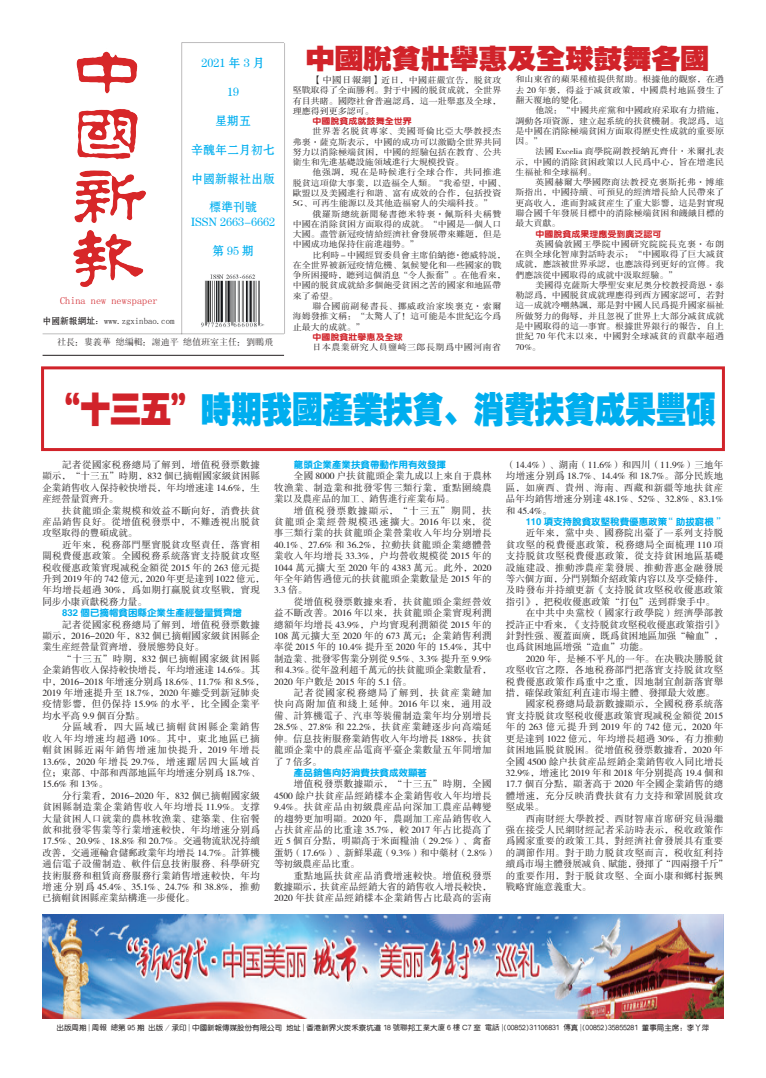
<style>
.page{position:relative;width:766px;height:1078px;background:#fff}
.page>*{position:absolute;margin:0;border:0;box-sizing:border-box;transform-origin:0 0}
.t1{font:35.9px "FZCCHFW GB1 0";color:#00aeef;scale:.84 1}
.t2{font:26.8px "FZCCHFW GB1 0";color:#d1232a;scale:1.08 1}
.t3{font:12px/14.4px "FZSHFW GB1 0";color:#00aeef;text-align:center}
.t4{font:10.2px "Fang Song";color:#d1232a}
.t5{font:9.5px/11.4px "FZSSFW GB1 0";letter-spacing:.035em;color:#231f20;text-align:justify}
.t6{font:9.5px "FZSSFW GB1 0";color:#231f20}
.t7{font:9.5px/11.4px "FZSSFW GB1 0";letter-spacing:.005em;color:#231f20}
.t8{font:9.5px "CT Cu Yuan SF";color:#00aeef}
.t9{font:9px "CT Song Ti SF";color:#231f20}
.t10{font:8.8px "Sim Sun";color:#231f20}
.t11{font:8.6px/10.3px "FZSSFW GB1 0";letter-spacing:.01em;color:#231f20;text-align:justify;scale:1.05 1}
.t12{font:8.6px "CT Cu Yuan SF";color:#d1232a;scale:1.05 1}
.t13{font:8.6px "FZSSFW GB1 0";letter-spacing:.05em;color:#231f20;scale:1.05 1}
.t14{font:7.5px "H Ye 3 gf";color:#231f20}
.s1{font-family:"FZSHFW GB1 0"}
.s2{font-size:9px}
.s3{color:#d1232a}
.s4{font-family:"Sim Hei"}
</style>
<div class="page">
<img style="left:73px;top:51px;width:73px;height:236px">
<hr style="left:43px;top:1017px;width:680px;height:1px;background:#6c6d70">
<hr style="left:43px;top:333px;width:241px;height:1px;background:#231f20">
<img style="left:201px;top:274px;width:64px;height:53px">
<hr style="left:284px;top:43px;width:1px;height:291px;background:#231f20">
<hr style="left:181px;top:43px;width:1px;height:291px;background:#231f20">
<hr style="left:182px;top:42px;width:102px;height:1px;background:#231f20">
<hr style="left:43px;top:355px;width:241px;height:1px;background:#231f20">
<div style="left:41px;top:366px;width:683px;height:85px;border:3px solid #d1232a"></div>
<img style="left:42px;top:914px;width:681px;height:103px">
<p class="t4" style="left:60px;top:295px;width:99px">China new newspaper</p>
<p class="t10" style="left:43px;top:316px;width:133px"><span class="s1">中国新报网址</span>：www.zgxinbao.com</p>
<p class="t3" style="left:201px;top:56px;width:64px">2021 年 3 月</p>
<p class="t3" style="left:227px;top:85px;width:13px">19</p>
<p class="t3" style="left:215px;top:114px;width:37px">星期五</p>
<p class="t3" style="left:191px;top:143px;width:85px">辛丑年二月初七</p>
<p class="t3" style="left:191px;top:172px;width:85px">中国新报社出版</p>
<p class="t3" style="left:191px;top:200px;width:86px">标准刊号<br>ISSN 2663-6662</p>
<p class="t3" style="left:212px;top:244px;width:43px">第95期</p>
<p class="t9" style="left:57px;top:337px;width:217px">社长：娄义华 总编辑：谢迪平 总值班室主任：刘鹏飞</p>
<h2 class="t2" style="left:305px;top:42px;width:375px">中国脱贫壮举惠及全球鼓舞各国</h2>
<p class="t11" style="left:293px;top:75px;width:200px;text-indent:20px"><span class="s2">【中国日报网】</span>近日，中国庄严宣告，脱贫攻坚战取得了全面胜利。对于中国的脱贫成就，全世界有目共睹。国际社会普遍认为，这一壮举惠及全球，理应得到更多认可。</p>
<p class="t12" style="left:312px;top:117px;width:96px">中国脱贫成就鼓舞全世界</p>
<p class="t11" style="left:293px;top:127px;width:200px;text-indent:20px">世界著名脱贫专家、美国哥伦比亚大学教授杰弗里·萨克斯表示，中国的成功可以激励全世界共同努力以消除极端贫困，中国的经验包括在教育、公共卫生和先进基础设施领域进行大规模投资。</p>
<p class="t11" style="left:293px;top:168px;width:204px;text-align:left;text-indent:20px">他强调，现在是时候进行全球合作，共同推进脱贫这项伟大事业，以造福全人类。“我希望，中国、欧盟以及美国进行和谐、富有成效的合作，包括投资<br>5G、可再生能源以及其他造福穷人的尖端科技。”</p>
<p class="t11" style="left:293px;top:209px;width:200px;text-indent:20px">俄罗斯总统新闻秘书德米特里·佩斯科夫称赞中国在消除贫困方面取得的成就。“中国是一个人口大国。尽管新冠疫情给经济社会发展带来难题，但是中国成功地保持住前进趋势。”</p>
<p class="t11" style="left:293px;top:250px;width:204px;text-align:left;text-indent:20px">比利时 -中国经贸委员会主席伯纳德·德威特说，在全世界被新冠疫情危机、气候变化和一些国家的战争所困扰时，听到这个消息“令人振奋”。在他看来，中国的脱贫成就给多个饱受贫困之苦的国家和地区带来了希望。</p>
<p class="t11" style="left:293px;top:301px;width:200px;text-indent:20px">联合国前副秘书长、挪威政治家埃里克·索尔海姆发推文称：“太惊人了！这可能是本世纪迄今为止最大的成就。”</p>
<p class="t12" style="left:312px;top:332px;width:87px">中国脱贫壮举惠及全球</p>
<p class="t13" style="left:312px;top:342px;width:181px">日本农业研究人员盐崎三郎长期为中国河南省</p>
<p class="t11" style="left:515px;top:75px;width:200px">和山东省的苹果种植提供帮助。根据他的观察，在过去 20 年里，得益于减贫政策，中国农村地区发生了翻天覆地的变化。</p>
<p class="t11" style="left:515px;top:106px;width:200px;text-indent:20px">他说：“中国共产党和中国政府采取有力措施，调动各项资源，建立起系统的扶贫机制。我认为，这是中国在消除极端贫困方面取得历史性成就的重要原因。”</p>
<p class="t11" style="left:515px;top:147px;width:200px;text-indent:20px">法国 Excelia 商学院副教授纳瓦齐什·米尔扎表示，中国的消除贫困政策以人民为中心，旨在增进民生福祉和全球福利。</p>
<p class="t11" style="left:515px;top:177px;width:200px;text-indent:20px">英国赫尔大学国际商法教授克里斯托弗·博维斯指出，中国持续、可预见的经济增长给人民带来了更高收入，进而对减贫产生了重大影响，这是对实现联合国千年发展目标中的消除极端贫困和饥饿目标的最大贡献。</p>
<p class="t12" style="left:535px;top:229px;width:121px">中国脱贫成果理应受到广泛认可</p>
<p class="t11" style="left:515px;top:239px;width:200px;text-indent:20px">英国伦敦国王学院中国研究院院长克里·布朗在与全球化智库对话时表示：“中国取得了巨大减贫成就，应该被世界承认，也应该得到更好的宣传。我们应该从中国取得的成就中汲取经验。”</p>
<p class="t11" style="left:515px;top:280px;width:200px;text-indent:20px">美国得克萨斯大学圣安东尼奥分校教授乔恩·泰勒认为，中国脱贫成就理应得到西方国家认可，若对这一成就冷嘲热讽，那是对中国人民为提升国家福祉所做努力的侮辱，并且忽视了世界上大部分减贫成就是中国取得的这一事实。根据世界银行的报告，自上世纪 70 年代末以来，中国对全球减贫的贡献率超过70%。</p>
<h1 class="t1" style="left:50px;top:387px;width:794px"><span class="s3">“十三五”</span>时期我国产业扶贫、消费扶贫成果丰硕</h1>
<p class="t5" style="left:42px;top:459px;width:219px;text-indent:20px">记者从国家税务总局了解到，增值税发票数据显示，“十三五”时期，832 个已摘帽国家级贫困县企业销售收入保持较快增长，年均增速达 14.6%，生产经营量质齐升。</p>
<p class="t5" style="left:42px;top:505px;width:219px;text-indent:20px">扶贫龙头企业规模和效益不断向好，消费扶贫产品销售良好。从增值税发票中，不难透视出脱贫攻坚取得的丰硕成就。</p>
<p class="t5" style="left:42px;top:539px;width:224px;text-align:left;text-indent:20px">近年来，税务部门压实脱贫攻坚责任，落实相关税费优惠政策。全国税务系统落实支持脱贫攻坚税收优惠政策实现减税金额从 2015 年的 263 亿元提升到 2019 年的 742 亿元，2020 年更是达到 1022 亿元，年均增长超过 30%，为如期打赢脱贫攻坚战，实现同步小康贡献税务力量。</p>
<p class="t8" style="left:62px;top:608px;width:181px">832 个已摘帽贫困县企业生产经营量质齐增</p>
<p class="t5" style="left:42px;top:619px;width:219px;text-indent:20px">记者从国家税务总局了解到，增值税发票数据显示，2016-2020 年，832 个已摘帽国家级贫困县企业生产经营量质齐增，发展态势良好。</p>
<p class="t7" style="left:42px;top:653px;width:224px;text-indent:20px">“十三五”时期，832 个已摘帽国家级贫困县企业销售收入保持较快增长，年均增速达 14.6%。其中，2016-2018 年增速分别为 18.6%、11.7% 和 8.5%，<br>2019 年增速提升至 18.7%，2020 年虽受到新冠肺炎疫情影响，但仍保持 15.9% 的水平，比全国企业平均水平高 9.9 个百分点。</p>
<p class="t5" style="left:42px;top:721px;width:219px;text-indent:20px">分区域看，四大区域已摘帽贫困县企业销售收入年均增速均超过 10%。其中，东北地区已摘帽贫困县近两年销售增速加快提升，2019 年增长13.6%，2020 年增长 29.7%，增速跃居四大区域首位；东部、中部和西部地区年均增速分别为 18.7%、15.6% 和 13%。</p>
<p class="t5" style="left:42px;top:790px;width:219px;text-indent:20px">分行业看，2016-2020 年，832 个已摘帽国家级贫困县制造业企业销售收入年均增长 11.9%。支撑大量贫困人口就业的农林牧渔业、建筑业、住宿餐饮和批发零售业等行业增速较快，年均增速分别为17.5%、20.9%、18.8% 和 20.7%。交通物流状况持续改善，交通运输仓储邮政业年均增长 14.7%。计算机通信电子设备制造、软件信息技术服务、科学研究技术服务和租赁商务服务行业销售增速较快，年均增速分别为 45.4%、35.1%、24.7% 和 38.8%，推动已摘帽贫困县产业结构进一步优化。</p>
<p class="t8" style="left:294px;top:459px;width:153px">龙头企业产业扶贫带动作用有效发挥</p>
<p class="t5" style="left:274px;top:470px;width:219px;text-indent:20px">全国 8000 户扶贫龙头企业九成以上来自于农林牧渔业、制造业和批发零售三类行业，重点围绕农业以及农产品的加工、销售进行产业布局。</p>
<p class="t5" style="left:274px;top:505px;width:219px;text-indent:20px">增值税发票数据显示，“十三五”期间，扶贫龙头企业经营规模迅速扩大。2016 年以来，从事三类行业的扶贫龙头企业营业收入年均分别增长40.1%、27.6% 和 36.2%，拉动扶贫龙头企业总体营业收入年均增长 33.3%，户均营收规模从 2015 年的1044 万元扩大至 2020 年的 4383 万元。此外，2020年全年销售过亿元的扶贫龙头企业数量是 2015 年的3.3 倍。</p>
<p class="t5" style="left:274px;top:596px;width:219px;text-indent:20px">从增值税发票数据来看，扶贫龙头企业经营效益不断改善。2016 年以来，扶贫龙头企业实现利润总额年均增长 43.9%，户均实现利润额从 2015 年的108 万元扩大至 2020 年的 673 万元；企业销售利润率从 2015 年的 10.4% 提升至 2020 年的 15.4%，其中制造业、批发零售业分别从 9.5%、3.3% 提升至 9.9%和 4.3%。从年盈利超千万元的扶贫龙头企业数量看，2020 年户数是 2015 年的 5.1 倍。</p>
<p class="t5" style="left:274px;top:687px;width:219px;text-indent:20px">记者从国家税务总局了解到，扶贫产业链加快向高附加值和线上延伸。2016 年以来，通用设备、计算机电子、汽车等装备制造业年均分别增长28.5%、27.8% 和 22.2%，扶贫产业链逐步向高端延伸。信息技术服务业销售收入年均增长 188%，扶贫龙头企业中的农产品电商平台企业数量五年间增加了 7 倍多。</p>
<p class="t8" style="left:294px;top:767px;width:134px">产品销售向好消费扶贫成效显著</p>
<p class="t5" style="left:274px;top:778px;width:224px;text-align:left;text-indent:20px">增值税发票数据显示，“十三五”时期，全国<br>4500 余户扶贫产品经销样本企业销售收入年均增长<br>9.4%。扶贫产品由初级农产品向深加工农产品转变的趋势更加明显。2020 年，农副加工产品销售收入占扶贫产品的比重达 35.7%，较 2017 年占比提高了近 5 个百分点，明显高于米面粮油（29.2%）、禽畜蛋奶（17.6%）、新鲜果蔬（9.3%）和中药材（2.8%）等初级农产品比重。</p>
<p class="t5" style="left:274px;top:869px;width:219px;text-indent:20px">重点地区扶贫产品消费增速较快。增值税发票数据显示，扶贫产品经销大省的销售收入增长较快，2020 年扶贫产品经销样本企业销售占比最高的云南</p>
<p class="t5" style="left:505px;top:459px;width:219px">（14.4%）、湖南（11.6%）和四川（11.9%）三地年均增速分别为 18.7%、14.4% 和 18.7%。部分民族地区，如广西、贵州、海南、西藏和新疆等地扶贫产品年均销售增速分别达 48.1%、52%、32.8%、83.1%和 45.4%。</p>
<p class="t8" style="left:525px;top:516px;width:199px">110 项支持脱贫攻坚税费优惠政策“助拔穷根”</p>
<p class="t5" style="left:525px;top:527px;width:199px">近年来，党中央、国务院出台了一系列支持脱</p>
<p class="t5" style="left:505px;top:539px;width:219px">贫攻坚的税费优惠政策，税务总局全面梳理 110 项</p>
<p class="t5" style="left:505px;top:550px;width:219px">支持脱贫攻坚税费优惠政策，从支持贫困地区基础</p>
<p class="t5" style="left:505px;top:562px;width:219px">设施建设、推动涉农产业发展、推动普惠金融发展</p>
<p class="t6" style="left:505px;top:573px;width:219px">等六个方面，分门别类介绍政策内容以及享受条件，</p>
<p class="t5" style="left:505px;top:584px;width:219px">及时发布并持续更新《支持脱贫攻坚税收优惠政策</p>
<p class="t6" style="left:505px;top:596px;width:210px">指引》，把税收优惠政策“打包”送到群众手中。</p>
<p class="t5" style="left:525px;top:607px;width:199px">在中共中央党校（国家行政学院）经济学部教</p>
<p class="t6" style="left:505px;top:619px;width:219px">授许正中看来，《支持脱贫攻坚税收优惠政策指引》</p>
<p class="t6" style="left:505px;top:630px;width:219px">针对性强、覆盖面广，既为贫困地区加强“输血”，</p>
<p class="t6" style="left:505px;top:642px;width:144px">也为贫困地区增强“造血”功能。</p>
<p class="t5" style="left:525px;top:653px;width:199px">2020 年，是极不平凡的一年。在决战决胜脱贫</p>
<p class="t5" style="left:505px;top:664px;width:219px">攻坚收官之际，各地税务部门把落实支持脱贫攻坚</p>
<p class="t5" style="left:505px;top:676px;width:219px">税费优惠政策作为重中之重，因地制宜创新落实举</p>
<p class="t6" style="left:505px;top:687px;width:210px">措，确保政策红利直达市场主体、发挥最大效应。</p>
<p class="t5" style="left:525px;top:698px;width:199px">国家税务总局最新数据显示，全国税务系统落</p>
<p class="t5" style="left:505px;top:710px;width:219px">实支持脱贫攻坚税收优惠政策实现减税金额从 2015</p>
<p class="t6" style="left:505px;top:722px;width:219px">年的 263 亿元提升到 2019 年的 742 亿元，2020 年</p>
<p class="t5" style="left:505px;top:733px;width:219px">更是达到 1022 亿元，年均增长超过 30%，有力推动</p>
<p class="t5" style="left:505px;top:744px;width:219px">贫困地区脱贫脱困。从增值税发票数据看，2020 年</p>
<p class="t5" style="left:505px;top:755px;width:219px">全国 4500 余户扶贫产品经销企业销售收入同比增长</p>
<p class="t7" style="left:505px;top:767px;width:219px">32.9%，增速比 2019 年和 2018 年分别提高 19.4 个和</p>
<p class="t5" style="left:505px;top:778px;width:219px">17.7 个百分点，显著高于 2020 年全国企业销售的总</p>
<p class="t5" style="left:505px;top:790px;width:219px">体增速，充分反映消费扶贫有力支持和巩固脱贫攻</p>
<p class="t5" style="left:505px;top:801px;width:39px">坚成果。</p>
<p class="t5" style="left:525px;top:812px;width:199px">西南财经大学教授、西财智库首席研究员汤继</p>
<p class="t5" style="left:505px;top:824px;width:219px">强在接受人民网财经记者采访时表示，税收政策作</p>
<p class="t5" style="left:505px;top:835px;width:219px">为国家重要的政策工具，对经济社会发展具有重要</p>
<p class="t5" style="left:505px;top:847px;width:219px">的调节作用。对于助力脱贫攻坚而言，税收红利持</p>
<p class="t6" style="left:505px;top:858px;width:224px">续为市场主体发展减负、赋能，发挥了“四两拨千斤”</p>
<p class="t5" style="left:505px;top:869px;width:219px">的重要作用，对于脱贫攻坚、全面小康和乡村振兴</p>
<p class="t6" style="left:505px;top:881px;width:87px">战略实施意义重大。</p>
<p class="t14" style="left:57px;top:1023px;width:654px">出版周期 | 周<span class="s4">報總</span>第 95 期 出版 / 承印 | 中国新报传媒股份有限公司 地址 | 香港新界火炭禾寮坑道 18 <span class="s4">號聯</span>邦工<span class="s4">業</span>大<span class="s4">廈</span> 6 <span class="s4">樓</span> C7 室 <span class="s4">電話</span> |(00852)31106831 <span class="s4">傳</span>真 |(00852)35855281 董事局主席：李丫萍</p>
</div>
